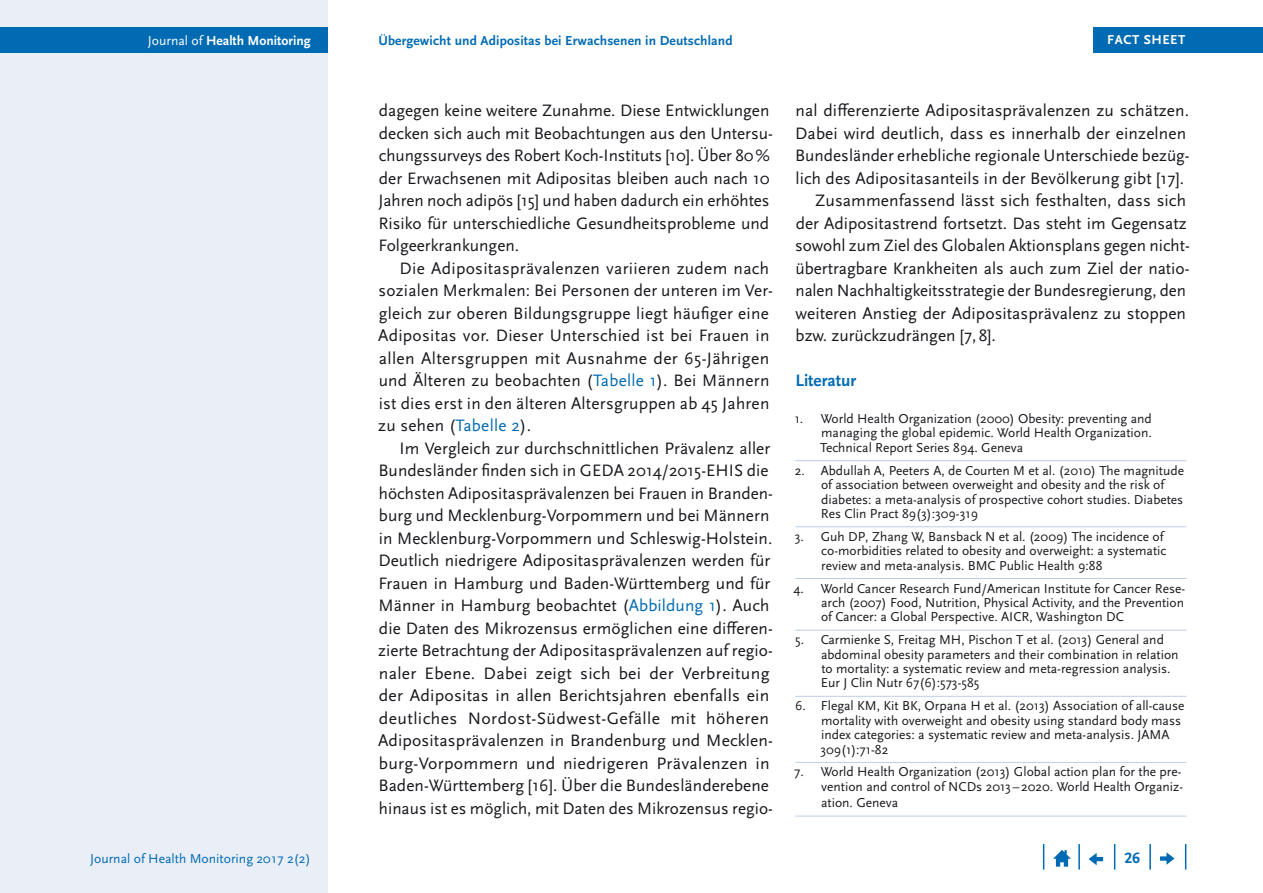
<style>
.page{position:relative;width:1263px;height:893px;background:#fff}
.page>*{position:absolute;margin:0;border:0;box-sizing:border-box;transform-origin:0 0}
.Copy_Einzug{font:17.25px/22.5px "Scala Sans Pro";letter-spacing:.005em;color:#1a171c}
.t1{font:700 17.25px "Scala Sans Pro";color:#006bb3}
.t2{font:700 15.75px "Scala Sans Pro";color:#006bb3}
.t3{font:700 13.65px "Scala Sans Pro";letter-spacing:.01em;color:#006bb3}
.t4{font:13.65px "Scala Sans Pro";color:#006bb3}
.t5{font:700 13.65px "Scala Sans Pro";color:#fff}
.Literaturverzeichnis{font:13.5px/14.4px "Scala Sans Pro";color:#1a171c}
.t6{font:700 13.5px "Scala Sans Pro";letter-spacing:.04em;color:#fff}
.s1{font-weight:400}
.s2{color:#006bb3}
</style>
<div class="page">
<div style="left:0;top:0;width:327px;height:893px;background:#eaeef7"></div>
<div style="left:0;top:28px;width:327px;height:25px;background:#006bb3"></div>
<svg style="left:1185px;top:844px;width:1px;height:26px"></svg>
<hr style="left:1149px;top:844px;width:2px;height:26px;background:#006bb3">
<svg style="left:1114px;top:844px;width:1px;height:26px"></svg>
<hr style="left:1078px;top:844px;width:2px;height:26px;background:#006bb3">
<svg style="left:1043px;top:844px;width:1px;height:26px"></svg>
<svg style="left:1053px;top:850px;width:18px;height:17px"></svg>
<svg style="left:1089px;top:853px;width:14px;height:12px"></svg>
<svg style="left:1160px;top:852px;width:14px;height:13px"></svg>
<div style="left:1093px;top:28px;width:170px;height:25px;background:#006bb3"></div>
<hr style="left:795px;top:460px;width:391px;height:1px;background:#bdcee8">
<hr style="left:795px;top:526px;width:391px;height:1px;background:#bdcee8">
<hr style="left:795px;top:578px;width:391px;height:1px;background:#bdcee8">
<hr style="left:795px;top:630px;width:391px;height:1px;background:#bdcee8">
<hr style="left:795px;top:696px;width:391px;height:1px;background:#bdcee8">
<hr style="left:795px;top:762px;width:391px;height:1px;background:#bdcee8">
<hr style="left:795px;top:816px;width:391px;height:1px;background:#bdcee8">
<p class="t5" style="left:148px;top:33px;width:164px"><span class="s1">Journal of</span> Health Monitoring</p>
<p class="t3" style="left:378px;top:33px;width:356px">Übergewicht und Adipositas bei Erwachsenen in Deutschland</p>
<p class="t6" style="left:1107px;top:32px;width:80px">FACT SHEET</p>
<p class="Copy_Einzug" style="left:378px;top:99px;width:396px">dagegen keine weitere Zunahme. Diese Entwicklungen decken sich auch mit Beobachtungen aus den Untersu&shy;chungssurveys des Robert Koch-Instituts [10]. Über 80% der Erwachsenen mit Adipositas bleiben auch nach 10<br>Jahren noch adipös [15] und haben dadurch ein erhöhtes Risiko für unterschiedliche Gesundheitsprobleme und Folgeerkrankungen.</p>
<p class="Copy_Einzug" style="left:378px;top:257px;width:396px;text-indent:22px">Die Adipositasprävalenzen variieren zudem nach sozialen Merkmalen: Bei Personen der unteren im Ver&shy;gleich zur oberen Bildungsgruppe liegt häufiger eine Adipositas vor. Dieser Unterschied ist bei Frauen in allen Altersgruppen mit Ausnahme der 65-Jährigen und Älteren zu beobachten (<span class="s2">Tabelle 1</span>). Bei Männern ist dies erst in den älteren Altersgruppen ab 45 Jahren zu sehen (<span class="s2">Tabelle 2</span>).</p>
<p class="Copy_Einzug" style="left:378px;top:437px;width:396px;text-indent:21px">Im Vergleich zur durchschnittlichen Prävalenz aller Bundesländer finden sich in GEDA 2014/2015-EHIS die höchsten Adipositasprävalenzen bei Frauen in Branden&shy;burg und Mecklenburg-Vorpommern und bei Männern in Mecklenburg-Vorpommern und Schleswig-Holstein.<br>Deutlich niedrigere Adipositasprävalenzen werden für Frauen in Hamburg und Baden-Württemberg und für Männer in Hamburg beobachtet (<span class="s2">Abbildung 1</span>). Auch die Daten des Mikrozensus ermöglichen eine differen&shy;zierte Betrachtung der Adipositasprävalenzen auf regio&shy;naler Ebene. Dabei zeigt sich bei der Verbreitung der Adipositas in allen Berichtsjahren ebenfalls ein deutliches Nordost-Südwest-Gefälle mit höheren Adipositasprävalenzen in Brandenburg und Mecklen&shy;burg-Vorpommern und niedrigeren Prävalenzen in Baden-Württemberg [16]. Über die Bundesländerebene hinaus ist es möglich, mit Daten des Mikrozensus regio-</p>
<p class="Copy_Einzug" style="left:795px;top:99px;width:396px">nal differenzierte Adipositasprävalenzen zu schätzen.<br>Dabei wird deutlich, dass es innerhalb der einzelnen Bundesländer erhebliche regionale Unterschiede bezüg&shy;lich des Adipositasanteils in der Bevölkerung gibt [17].</p>
<p class="Copy_Einzug" style="left:795px;top:189px;width:396px;text-indent:20px">Zusammenfassend lässt sich festhalten, dass sich der Adipositastrend fortsetzt. Das steht im Gegensatz sowohl zum Ziel des Globalen Aktionsplans gegen nicht&shy;übertragbare Krankheiten als auch zum Ziel der natio&shy;nalen Nachhaltigkeitsstrategie der Bundesregierung, den weiteren Anstieg der Adipositasprävalenz zu stoppen bzw. zurückzudrängen [7, 8].</p>
<h2 class="t1" style="left:795px;top:370px;width:62px">Literatur</h2>
<p class="Literaturverzeichnis" style="left:820px;top:411px;width:333px;text-align:justify;text-indent:-25px">1. World Health Organization (2000) Obesity: preventing and managing the global epidemic. World Health Organization.<br>Technical Report Series 894. Geneva</p>
<p class="Literaturverzeichnis" style="left:821px;top:463px;width:365px;text-indent:-26px">2. Abdullah A, Peeters A, de Courten M et al. (2010) The magnitude of association between overweight and obesity and the risk of diabetes: a meta-analysis of prospective cohort studies. Diabetes Res Clin Pract 89(3):309-319</p>
<p class="Literaturverzeichnis" style="left:821px;top:529px;width:347px;text-indent:-26px">3. Guh DP, Zhang W, Bansback N et al. (2009) The incidence of co-morbidities related to obesity and overweight: a systematic review and meta-analysis. BMC Public Health 9:88</p>
<p class="Literaturverzeichnis" style="left:821px;top:581px;width:366px;text-align:justify;text-indent:-28px">4. World Cancer Research Fund/American Institute for Cancer Rese&shy;arch (2007) Food, Nutrition, Physical Activity, and the Prevention of Cancer: a Global Perspective. AICR, Washington DC</p>
<p class="Literaturverzeichnis" style="left:821px;top:633px;width:359px;text-indent:-26px">5. Carmienke S, Freitag MH, Pischon T et al. (2013) General and abdominal obesity parameters and their combination in relation to mortality: a systematic review and meta-regression analysis.<br>Eur J Clin Nutr 67(6):573-585</p>
<p class="Literaturverzeichnis" style="left:820px;top:699px;width:366px;text-indent:-25px">6. Flegal KM, Kit BK, Orpana H et al. (2013) Association of all-cause mortality with overweight and obesity using standard body mass index categories: a systematic review and meta-analysis. JAMA 309(1):71-82</p>
<p class="Literaturverzeichnis" style="left:794px;top:765px;width:390px;text-align:right">7. World Health Organization (2013) Global action plan for the pre&shy;vention and control of NCDs 2013–2020. World Health Organiz-</p>
<p class="Literaturverzeichnis" style="left:821px;top:795px;width:79px">ation. Geneva</p>
<p class="t4" style="left:90px;top:850px;width:222px">Journal of Health Monitoring 2017 2(2)</p>
<p class="t2" style="left:1124px;top:849px;width:17px">26</p>
</div>
